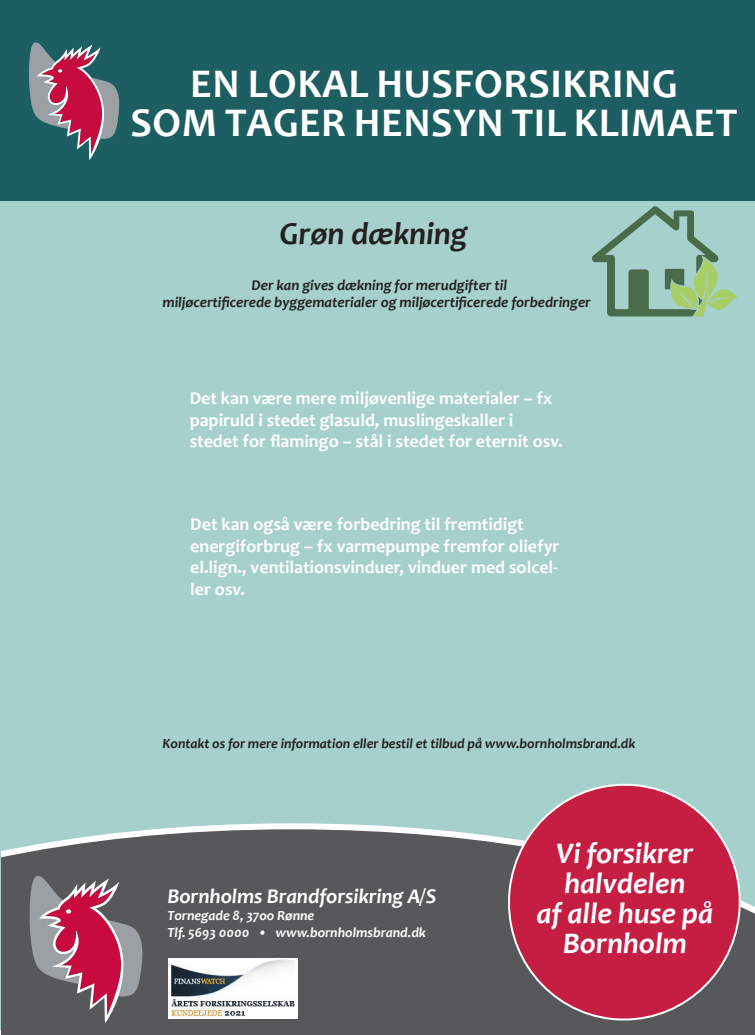
<style>
.page{position:relative;width:755px;height:1035px;background:#fff}
.page>*{position:absolute;margin:0;border:0;box-sizing:border-box;transform-origin:0 0}
.t1{font:700 41px/39px "Candara";letter-spacing:.015em;color:#fff;text-align:center}
.t2{font:italic 700 32px "Candara";color:#231f20}
.t3{font:italic 700 30px/30px "Candara";letter-spacing:-.005em;color:#fff;text-align:center}
.t4{font:italic 700 21px "Candara";color:#fff}
.t5{font:700 18px/21.6px "Candara";color:#fff}
.t6{font:italic 700 15px/17.5px "Candara";letter-spacing:-.005em;color:#231f20;text-align:center}
.t7{font:italic 700 14px "Candara";letter-spacing:-.005em;color:#231f20}
.t8{font:italic 700 14px/17px "Candara";color:#fff}
</style>
<div class="page">
<div style="left:0;top:0;width:754px;height:1030px;background:#a6d0cc"></div>
<svg style="left:1px;top:823px;width:753px;height:212px"></svg>
<div style="left:0;top:0;width:754px;height:201px;background:#1c5e61"></div>
<svg style="left:29px;top:42px;width:91px;height:118px"></svg>
<svg style="left:28px;top:874px;width:116px;height:149px"></svg>
<svg style="left:500px;top:783px;width:243px;height:242px"></svg>
<svg style="left:592px;top:206px;width:145px;height:110px"></svg>
<div style="left:168px;top:958px;width:130px;height:61px;background:#fff"></div>
<img style="left:171px;top:959px;width:123px;height:58px">
<h1 class="t1" style="left:130px;top:64px;width:608px">EN LOKAL HUSFORSIKRING<br>SOM TAGER HENSYN TIL KLIMAET</h1>
<h2 class="t2" style="left:279px;top:214px;width:189px">Grøn dækning</h2>
<p class="t6" style="left:162px;top:276px;width:429px">Der kan gives dækning for merudgifter til<br>miljøcertificerede byggematerialer og miljøcertificerede forbedringer</p>
<p class="t5" style="left:189px;top:387px;width:374px">Det kan være mere miljøvenlige materialer – fx papiruld i stedet glasuld, muslingeskaller i stedet for flamingo – stål i stedet for eternit osv.</p>
<p class="t5" style="left:190px;top:513px;width:370px">Det kan også være forbedring til fremtidigt energiforbrug – fx varmepumpe fremfor oliefyr el.lign., ventilationsvinduer, vinduer med solcel&shy;ler osv.</p>
<p class="t7" style="left:162px;top:734px;width:474px">Kontakt os for mere information eller bestil et tilbud på www.bornholmsbrand.dk</p>
<p class="t4" style="left:167px;top:883px;width:270px">Bornholms Brandforsikring A/S</p>
<p class="t8" style="left:167px;top:907px;width:260px">Tornegade 8, 37oo Rønne<br>Tlf. 5693 0000 • www.bornholmsbrand.dk</p>
<h3 class="t3" style="left:536px;top:838px;width:178px">Vi forsikrer halvdelen<br>af alle huse på<br>Bornholm</h3>
</div>
